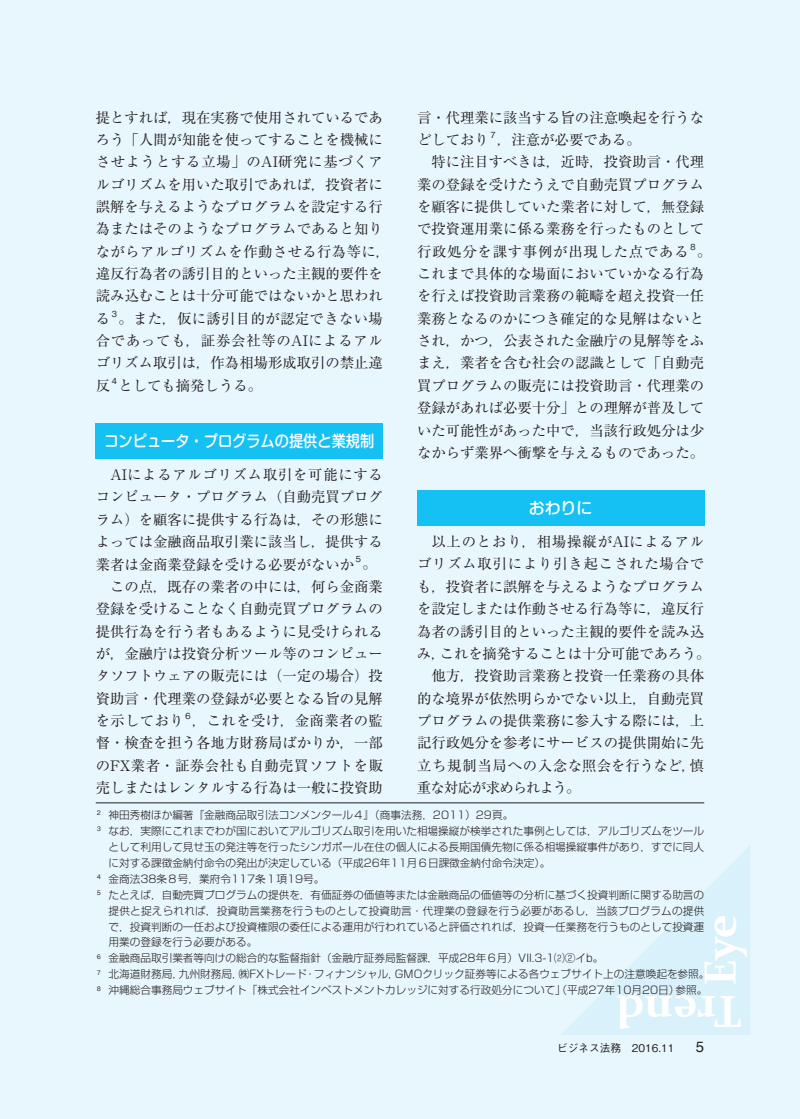
<style>
.page{position:relative;width:800px;height:1119px;background:#fff}
.page>*{position:absolute;margin:0;border:0;box-sizing:border-box;transform-origin:0 0}
.t1{font:700 45.15px "Constantia";color:#fff}
.t2{font:700 45px "Constantia";letter-spacing:-.01em;color:#fff}
.t3{font:500 15.9px "Shin M Go Pro";color:#fff;scale:.89 1}
.t4{font:500 15.9px "Shin M Go Pro";color:#fff}
.t5{font:14.4px/22.4px "Ryumin Pro";color:#231f20}
.t6{font:14.4px "Ryumin Pro";letter-spacing:.055em;color:#231f20}
.t7{font:14.4px "Ryumin Pro";letter-spacing:.05em;color:#231f20}
.t8{font:14.4px "Ryumin Pro";letter-spacing:.06em;color:#231f20}
.t9{font:14.4px "Ryumin Pro";letter-spacing:-.05em;color:#231f20}
.t10{font:300 10.65px "Shin Go Pro";color:#231f20}
.t11{font:300 10.65px "Shin Go Pro";letter-spacing:.02em;color:#231f20}
.t12{font:500 10.65px "Gothic BBB Pro";color:#231f20}
.t13{font:500 8.4px "Gothic BBB Pro";color:#231f20}
.s1{font-family:"Helvetica";font-weight:400;font-size:14.85px}
</style>
<div class="page">
<div style="left:13px;top:0;width:786px;height:1118px;background:#e8f6fd"></div>
<div style="left:0;top:0;width:13px;height:1118px;background:#e8f6fd"></div>
<svg style="left:562px;top:846px;width:188px;height:188px"></svg>
<div style="left:96px;top:423px;width:287px;height:35px;background:#15c0f2"></div>
<div style="left:417px;top:490px;width:287px;height:35px;background:#15c0f2"></div>
<hr style="left:96px;top:802px;width:608px;height:1px;background:#231f20">
<p class="t5" style="left:417px;top:105px;width:289px">言・代理業に該当する旨の注意喚起を行うなどしており</p>
<p class="t5" style="left:96px;top:105px;width:296px">提とすれば，現在実務で使用されているであろう「人間が知能を使ってすることを機械にさせようとする立場」のAI研究に基づくアルゴリズムを用いた取引であれば，投資者に誤解を与えるようなプログラムを設定する行為またはそのようなプログラムであると知りながらアルゴリズムを作動させる行為等に，違反行為者の誘引目的といった主観的要件を読み込むことは十分可能ではないかと思われる</p>
<p class="t13" style="left:488px;top:128px;width:10px">７</p>
<p class="t5" style="left:497px;top:127px;width:145px">，注意が必要である。</p>
<p class="t5" style="left:431px;top:150px;width:274px">特に注目すべきは，近時，投資助言・代理</p>
<p class="t5" style="left:417px;top:172px;width:289px">業の登録を受けたうえで自動売買プログラム</p>
<p class="t5" style="left:417px;top:194px;width:289px">を顧客に提供していた業者に対して，無登録</p>
<p class="t5" style="left:417px;top:217px;width:289px">で投資運用業に係る業務を行ったものとして</p>
<p class="t6" style="left:417px;top:240px;width:273px">行政処分を課す事例が出現した点である</p>
<p class="t13" style="left:688px;top:240px;width:10px">８</p>
<p class="t5" style="left:417px;top:239px;width:296px;text-indent:280px">。これまで具体的な場面においていかなる行為を行えば投資助言業務の範疇を超え投資一任業務となるのかにつき確定的な見解はないとされ，かつ，公表された金融庁の見解等をふまえ，業者を含む社会の認識として「自動売買プログラムの販売には投資助言・代理業の登録があれば必要十分」との理解が普及していた可能性があった中で，当該行政処分は少なからず業界へ衝撃を与えるものであった。</p>
<p class="t13" style="left:110px;top:307px;width:10px">３</p>
<p class="t5" style="left:96px;top:306px;width:289px;text-align:justify;text-indent:23px">。また，仮に誘引目的が認定できない場合であっても，証券会社等のAIによるアルゴリズム取引は，作為相場形成取引の禁止違反</p>
<p class="t13" style="left:110px;top:374px;width:10px">４</p>
<p class="t5" style="left:118px;top:373px;width:145px">としても摘発しうる。</p>
<p class="t3" style="left:104px;top:427px;width:304px">コンピュータ・プログラムの提供と業規制</p>
<p class="t5" style="left:96px;top:462px;width:289px;text-align:justify;text-indent:14px">AIによるアルゴリズム取引を可能にするコンピュータ・プログラム（自動売買プログラム）を顧客に提供する行為は，その形態によっては金融商品取引業に該当し，提供する業者は金商業登録を受ける必要がないか</p>
<p class="t4" style="left:528px;top:494px;width:65px">おわりに</p>
<p class="t8" style="left:431px;top:530px;width:274px">以上のとおり，相場操縦がAIによるアル</p>
<p class="t6" style="left:417px;top:552px;width:289px">ゴリズム取引により引き起こされた場合で</p>
<p class="t5" style="left:417px;top:574px;width:289px">も，投資者に誤解を与えるようなプログラム</p>
<p class="t5" style="left:417px;top:596px;width:289px">を設定しまたは作動させる行為等に，違反行</p>
<p class="t5" style="left:417px;top:619px;width:289px">為者の誘引目的といった主観的要件を読み込</p>
<p class="t5" style="left:417px;top:641px;width:295px">み，これを摘発することは十分可能であろう。</p>
<p class="t5" style="left:431px;top:663px;width:274px">他方，投資助言業務と投資一任業務の具体</p>
<p class="t5" style="left:417px;top:686px;width:289px">的な境界が依然明らかでない以上，自動売買</p>
<p class="t5" style="left:417px;top:708px;width:289px">プログラムの提供業務に参入する際には，上</p>
<p class="t5" style="left:417px;top:730px;width:289px">記行政処分を参考にサービスの提供開始に先</p>
<p class="t7" style="left:417px;top:753px;width:289px">立ち規制当局への入念な照会を行うなど，慎</p>
<p class="t9" style="left:417px;top:776px;width:165px">重な対応が求められよう。</p>
<p class="t10" style="left:96px;top:806px;width:419px"><sup>２</sup> 神田秀樹ほか編著『金融商品取引法コンメンタール４』（商事法務，2011）29頁。</p>
<p class="t10" style="left:96px;top:821px;width:610px"><sup>３</sup> なお，実際にこれまでわが国においてアルゴリズム取引を用いた相場操縦が検挙された事例としては，アルゴリズムをツール</p>
<p class="t10" style="left:108px;top:837px;width:597px">として利用して見せ玉の発注等を行ったシンガポール在住の個人による長期国債先物に係る相場操縦事件があり，すでに同人</p>
<p class="t10" style="left:108px;top:853px;width:443px">に対する課徴金納付命令の発出が決定している（平成26年11月６日課徴金納付命令決定）。</p>
<p class="t10" style="left:96px;top:869px;width:230px"><sup>４</sup> 金商法38条８号，業府令117条１項19号。</p>
<p class="t10" style="left:96px;top:885px;width:610px"><sup>５</sup> たとえば，自動売買プログラムの提供を，有価証券の価値等または金融商品の価値等の分析に基づく投資判断に関する助言の</p>
<p class="t11" style="left:108px;top:901px;width:597px">提供と捉えられれば，投資助言業務を行うものとして投資助言・代理業の登録を行う必要があるし，当該プログラムの提供</p>
<p class="t10" style="left:108px;top:917px;width:597px">で，投資判断の一任および投資権限の委任による運用が行われていると評価されれば，投資一任業務を行うものとして投資運</p>
<p class="t10" style="left:108px;top:933px;width:150px">用業の登録を行う必要がある。</p>
<p class="t10" style="left:96px;top:949px;width:509px"><sup>６</sup> 金融商品取引業者等向けの総合的な監督指針（金融庁証券局監督課，平成28年６月）VII.3-1⑵②イb。</p>
<p class="t10" style="left:96px;top:965px;width:615px"><sup>７</sup> 北海道財務局，九州財務局，㈱FXトレード・フィナンシャル，GMOクリック証券等による各ウェブサイト上の注意喚起を参照。</p>
<p class="t10" style="left:96px;top:981px;width:613px"><sup>８</sup> 沖縄総合事務局ウェブサイト「株式会社インベストメントカレッジに対する行政処分について」（平成27年10月20日）参照。</p>
<p class="t13" style="left:354px;top:552px;width:10px">５</p>
<p class="t5" style="left:362px;top:552px;width:16px">。</p>
<p class="t5" style="left:110px;top:574px;width:274px">この点，既存の業者の中には，何ら金商業</p>
<p class="t5" style="left:96px;top:596px;width:289px">登録を受けることなく自動売買プログラムの</p>
<p class="t5" style="left:96px;top:619px;width:289px">提供行為を行う者もあるように見受けられる</p>
<p class="t5" style="left:96px;top:641px;width:289px">が，金融庁は投資分析ツール等のコンピュー</p>
<p class="t5" style="left:96px;top:663px;width:289px">タソフトウェアの販売には（一定の場合）投</p>
<p class="t5" style="left:96px;top:686px;width:289px">資助言・代理業の登録が必要となる旨の見解</p>
<p class="t5" style="left:96px;top:708px;width:89px">を示しており</p>
<p class="t13" style="left:184px;top:708px;width:10px">６</p>
<p class="t5" style="left:96px;top:708px;width:289px;text-align:justify;text-indent:96px">，これを受け，金商業者の監督・検査を担う各地方財務局ばかりか，一部のFX業者・証券会社も自動売買ソフトを販売しまたはレンタルする行為は一般に投資助</p>
<h1 class="t1" style="left:689px;top:985px;width:74px;rotate:-90deg">Eye</h1>
<h2 class="t2" style="left:741px;top:1042px;width:127px;rotate:-180deg">Trend</h2>
<p class="t12" style="left:557px;top:1039px;width:148px">ビジネス法務　2016.11　　<span class="s1">5</span></p>
</div>
